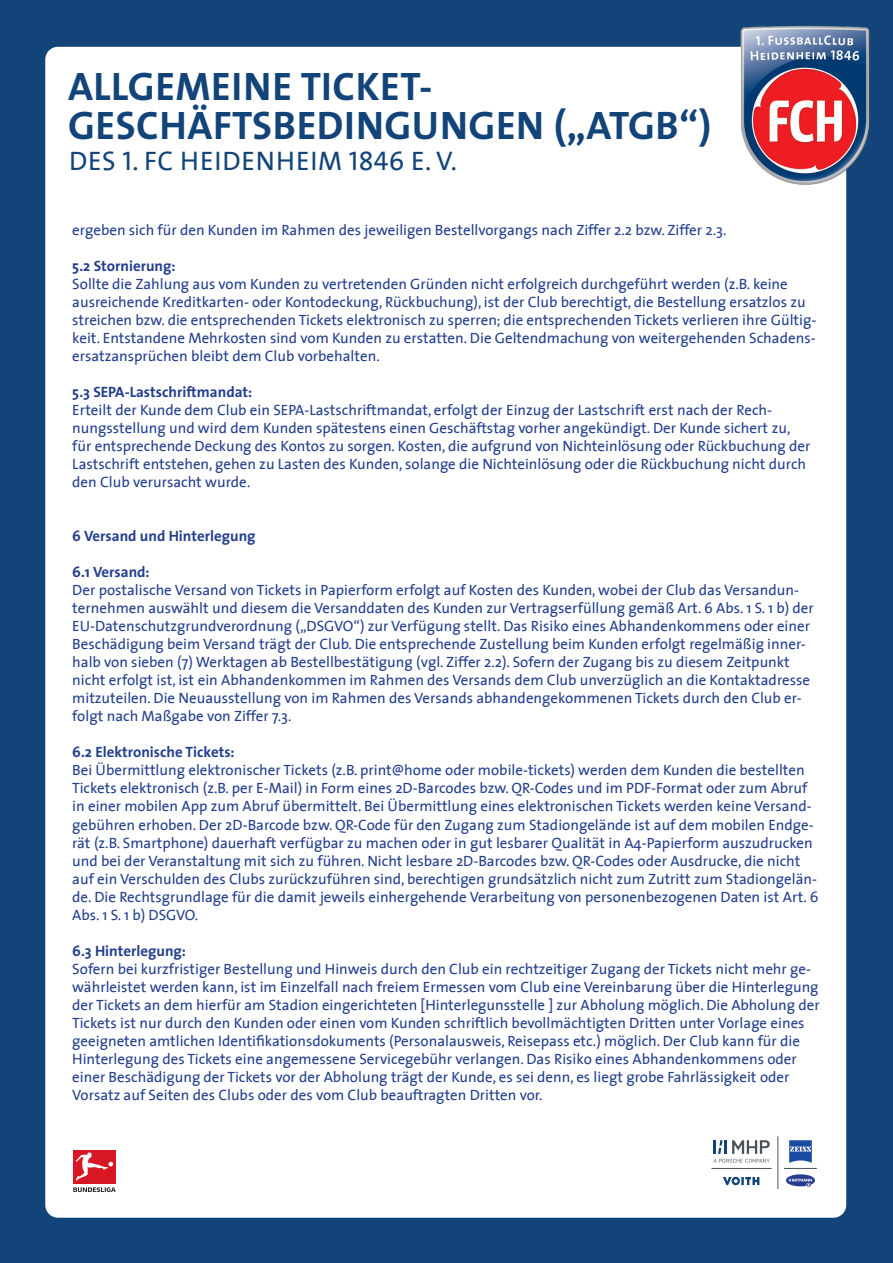
<style>
.page{position:relative;width:893px;height:1263px;background:#134479}
.page>*{position:absolute;margin:0;border:0;box-sizing:border-box;transform-origin:0 0}
.t1{font:39.9px/38.7px "The Sans Bold Caps";letter-spacing:.01em;color:#134479}
.t2{font:27px "The Sans Caps";letter-spacing:.025em;color:#134479}
.t3{font:15px/18px "The Sans";color:#253f8e}
.t4{font:700 15px "The Sans";color:#253f8e}
</style>
<div class="page">
<div style="left:45px;top:47px;width:801px;height:1171px;background:#fff;border-radius:13px"></div>
<img style="left:737px;top:25px;width:133px;height:176px">
<div style="left:73px;top:1150px;width:43px;height:33px;background:#d71824"></div>
<svg style="left:76px;top:1152px;width:37px;height:29px"></svg>
<svg style="left:73px;top:1187px;width:43px;height:5px"></svg>
<hr style="left:778px;top:1136px;width:1px;height:53px;background:#4b5157">
<hr style="left:711px;top:1168px;width:61px;height:1px;background:#4b5157">
<hr style="left:784px;top:1168px;width:33px;height:1px;background:#4b5157">
<svg style="left:723px;top:1177px;width:36px;height:8px"></svg>
<svg style="left:713px;top:1140px;width:57px;height:23px"></svg>
<svg style="left:786px;top:1174px;width:29px;height:13px"></svg>
<svg style="left:789px;top:1140px;width:23px;height:23px"></svg>
<h1 class="t1" style="left:68px;top:66px;width:645px">ALLGEMEINE TICKET-<br>GESCHÄFTSBEDINGUNGEN („ATGB“)</h1>
<h2 class="t2" style="left:69px;top:138px;width:390px">DES 1. FC HEIDENHEIM 1846 E. V.</h2>
<p class="t3" style="left:72px;top:221px;width:656px">ergeben sich für den Kunden im Rahmen des jeweiligen Bestellvorgangs nach Ziffer 2.2 bzw. Ziffer 2.3.</p>
<p class="t4" style="left:72px;top:254px;width:105px">5.2 Stornierung:</p>
<p class="t3" style="left:72px;top:275px;width:746px">Sollte die Zahlung aus vom Kunden zu vertretenden Gründen nicht erfolgreich durchgeführt werden (z.B. keine ausreichende Kreditkarten- oder Kontodeckung, Rückbuchung), ist der Club berechtigt, die Bestellung ersatzlos zu streichen bzw. die entsprechenden Tickets elektronisch zu sperren; die entsprechenden Tickets verlieren ihre Gültig&shy;keit. Entstandene Mehrkosten sind vom Kunden zu erstatten. Die Geltendmachung von weitergehenden Schadens&shy;ersatzansprüchen bleibt dem Club vorbehalten.</p>
<p class="t4" style="left:72px;top:380px;width:181px">5.3 SEPA-Lastschriftmandat:</p>
<p class="t3" style="left:72px;top:401px;width:740px">Erteilt der Kunde dem Club ein SEPA-Lastschriftmandat, erfolgt der Einzug der Lastschrift erst nach der Rech&shy;nungsstellung und wird dem Kunden spätestens einen Geschäftstag vorher angekündigt. Der Kunde sichert zu, für entsprechende Deckung des Kontos zu sorgen. Kosten, die aufgrund von Nichteinlösung oder Rückbuchung der Lastschrift entstehen, gehen zu Lasten des Kunden, solange die Nichteinlösung oder die Rückbuchung nicht durch den Club verursacht wurde.</p>
<p class="t4" style="left:72px;top:524px;width:185px">6 Versand und Hinterlegung</p>
<p class="t4" style="left:72px;top:560px;width:79px">6.1 Versand:</p>
<p class="t3" style="left:72px;top:581px;width:743px">Der postalische Versand von Tickets in Papierform erfolgt auf Kosten des Kunden, wobei der Club das Versandun&shy;ternehmen auswählt und diesem die Versanddaten des Kunden zur Vertragserfüllung gemäß Art. 6 Abs. 1 S. 1 b) der EU-Datenschutzgrundverordnung („DSGVO“) zur Verfügung stellt. Das Risiko eines Abhandenkommens oder einer Beschädigung beim Versand trägt der Club. Die entsprechende Zustellung beim Kunden erfolgt regelmäßig inner&shy;halb von sieben (7) Werktagen ab Bestellbestätigung (vgl. Ziffer 2.2). Sofern der Zugang bis zu diesem Zeitpunkt nicht erfolgt ist, ist ein Abhandenkommen im Rahmen des Versands dem Club unverzüglich an die Kontaktadresse mitzuteilen. Die Neuausstellung von im Rahmen des Versands abhandengekommenen Tickets durch den Club er&shy;folgt nach Maßgabe von Ziffer 7.3.</p>
<p class="t4" style="left:72px;top:740px;width:164px">6.2 Elektronische Tickets:</p>
<p class="t3" style="left:72px;top:761px;width:748px">Bei Übermittlung elektronischer Tickets (z.B. print@home oder mobile-tickets) werden dem Kunden die bestellten Tickets elektronisch (z.B. per E-Mail) in Form eines 2D-Barcodes bzw. QR-Codes und im PDF-Format oder zum Abruf in einer mobilen App zum Abruf übermittelt. Bei Übermittlung eines elektronischen Tickets werden keine Versand&shy;gebühren erhoben. Der 2D-Barcode bzw. QR-Code für den Zugang zum Stadiongelände ist auf dem mobilen Endge&shy;rät (z.B. Smartphone) dauerhaft verfügbar zu machen oder in gut lesbarer Qualität in A4-Papierform auszudrucken und bei der Veranstaltung mit sich zu führen. Nicht lesbare 2D-Barcodes bzw. QR-Codes oder Ausdrucke, die nicht auf ein Verschulden des Clubs zurückzuführen sind, berechtigen grundsätzlich nicht zum Zutritt zum Stadiongelän&shy;de. Die Rechtsgrundlage für die damit jeweils einhergehende Verarbeitung von personenbezogenen Daten ist Art. 6<br>Abs. 1 S. 1 b) DSGVO.</p>
<p class="t4" style="left:72px;top:938px;width:115px">6.3 Hinterlegung:</p>
<p class="t3" style="left:72px;top:959px;width:749px">Sofern bei kurzfristiger Bestellung und Hinweis durch den Club ein rechtzeitiger Zugang der Tickets nicht mehr ge&shy;währleistet werden kann, ist im Einzelfall nach freiem Ermessen vom Club eine Vereinbarung über die Hinterlegung der Tickets an dem hierfür am Stadion eingerichteten [Hinterlegunsstelle ] zur Abholung möglich. Die Abholung der Tickets ist nur durch den Kunden oder einen vom Kunden schriftlich bevollmächtigten Dritten unter Vorlage eines geeigneten amtlichen Identifikationsdokuments (Personalausweis, Reisepass etc.) möglich. Der Club kann für die Hinterlegung des Tickets eine angemessene Servicegebühr verlangen. Das Risiko eines Abhandenkommens oder einer Beschädigung der Tickets vor der Abholung trägt der Kunde, es sei denn, es liegt grobe Fahrlässigkeit oder Vorsatz auf Seiten des Clubs oder des vom Club beauftragten Dritten vor.</p>
</div>
